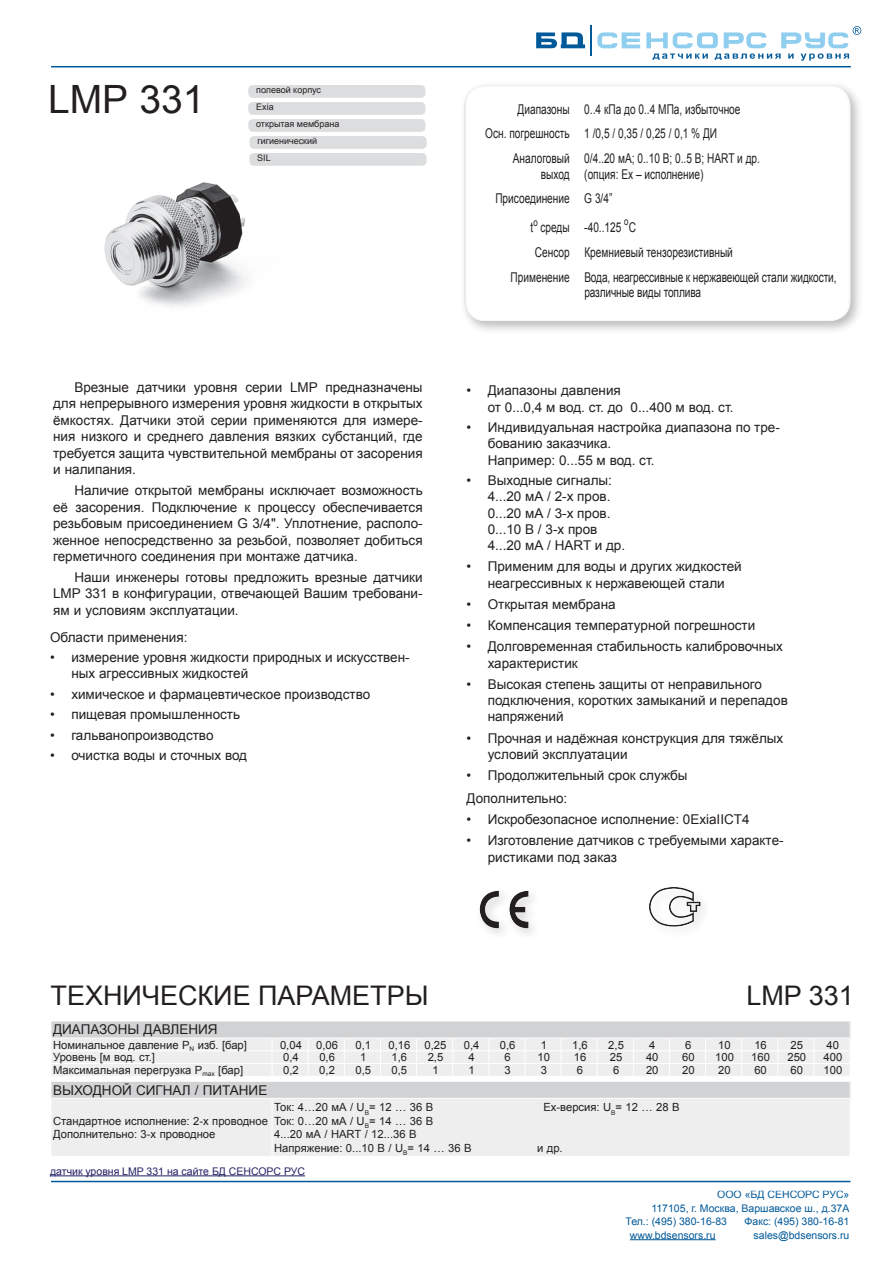
<style>
.page{position:relative;width:893px;height:1263px;background:#fff}
.page>*{position:absolute;margin:0;border:0;box-sizing:border-box;transform-origin:0 0}
.t1{font:39px "Arial";color:#231f20}
.t2{font:27px "Arial";color:#231f20}
.t3{font:13.5px/16.5px "Arial";color:#231f20}
.t4{font:13.5px/16.2px "Arial";color:#231f20;scale:.75 1}
.t5{font:11.25px/13.5px "Arial";color:#231f20}
.t6{font:10.5px "Arial";color:#005999}
.t7{font:10.5px "Arial";color:#222265}
.t8{font:10.5px "Arial";color:#231f20;scale:.75 1}
.t9{font:9px/17px "Arial";color:#231f20}
</style>
<div class="page">
<svg style="left:597px;top:32px;width:43px;height:16px"></svg>
<hr style="left:590px;top:25px;width:2px;height:31px;background:#005999">
<svg style="left:536px;top:32px;width:49px;height:16px"></svg>
<svg style="left:646px;top:26px;width:215px;height:35px"></svg>
<hr style="left:51px;top:66px;width:800px;height:1px;background:#005999">
<hr style="left:51px;top:1181px;width:799px;height:1px;background:#005999">
<hr style="left:630px;top:1239px;width:86px;height:1px;background:#005999">
<div style="left:460px;top:80px;width:404px;height:255px;background:#231f20;opacity:.3"></div>
<div style="left:464px;top:79px;width:390px;height:244px;background:#fff"></div>
<div style="left:248px;top:85px;width:177px;height:13px;background:#dcdddf;border-radius:4px"></div>
<div style="left:248px;top:102px;width:177px;height:13px;background:#dcdddf;border-radius:4px"></div>
<div style="left:248px;top:119px;width:177px;height:13px;background:#dcdddf;border-radius:4px"></div>
<div style="left:250px;top:136px;width:177px;height:13px;background:#dcdddf;border-radius:4px"></div>
<img style="left:479px;top:890px;width:54px;height:44px">
<img style="left:649px;top:888px;width:51px;height:39px">
<img style="left:104px;top:182px;width:144px;height:125px">
<div style="left:249px;top:153px;width:178px;height:13px;background:#dcdddf;border-radius:4px"></div>
<svg style="left:51px;top:1021px;width:800px;height:55px;background:#e6e7e8"></svg>
<div style="left:51px;top:1081px;width:799px;height:17px;background:#d1d2d4"></div>
<div style="left:52px;top:1099px;width:798px;height:57px;background:#eeeeef"></div>
<svg style="left:850px;top:1082px;width:1px;height:16px"></svg>
<hr style="left:51px;top:1081px;width:221px;height:1px;background:#fff">
<svg style="left:51px;top:1082px;width:1px;height:16px"></svg>
<hr style="left:272px;top:1081px;width:578px;height:1px;background:#fff">
<hr style="left:272px;top:1099px;width:1px;height:57px;background:#fff">
<hr style="left:50px;top:1175px;width:255px;height:1px;background:#222265">
<h1 class="t1" style="left:48px;top:74px;width:158px">LMP 331</h1>
<p class="t9" style="left:256px;top:82px;width:85px">полевой корпус<br>Exia<br>открытая мембрана гигиенический</p>
<p class="t9" style="left:257px;top:150px;width:15px">SIL</p>
<p class="t3" style="left:53px;top:379px;width:371px;text-align:justify;text-indent:21px">Врезные датчики уровня серии LMP предназначены для непрерывного измерения уровня жидкости в открытых ёмкостях. Датчики этой серии применяются для измере&shy;ния низкого и среднего давления вязких субстанций, где требуется защита чувствительной мембраны от засорения и налипания.</p>
<p class="t3" style="left:53px;top:482px;width:371px;text-align:justify;text-indent:21px">Наличие открытой мембраны исключает возможность её засорения. Подключение к процессу обеспечивается резьбовым присоединением G 3/4". Уплотнение, располо&shy;женное непосредственно за резьбой, позволяет добиться герметичного соединения при монтаже датчика.</p>
<p class="t3" style="left:53px;top:569px;width:371px;text-align:justify;text-indent:21px">Наши инженеры готовы предложить врезные датчики LMP 331 в конфигурации, отвечающей Вашим требовани&shy;ям и условиям эксплуатации.</p>
<p class="t3" style="left:50px;top:629px;width:139px">Области применения:</p>
<p class="t3" style="left:71px;top:649px;width:340px;text-indent:-21px">• измерение уровня жидкости природных и искусствен&shy;ных агрессивных жидкостей</p>
<p class="t3" style="left:50px;top:686px;width:322px">• химическое и фармацевтическое производство</p>
<p class="t3" style="left:50px;top:706px;width:192px">• пищевая промышленность</p>
<p class="t3" style="left:50px;top:727px;width:165px">• гальванопроизводство</p>
<p class="t3" style="left:50px;top:747px;width:199px">• очистка воды и сточных вод</p>
<p class="t4" style="left:518px;top:102px;width:299px">Диапазоны 0..4 кПа до 0..4 МПа, избыточное</p>
<p class="t4" style="left:485px;top:126px;width:311px">Осн. погрешность 1 /0,5 / 0,35 / 0,25 / 0,1 % ДИ</p>
<p class="t4" style="left:513px;top:150px;width:78px">Аналоговый</p>
<p class="t4" style="left:541px;top:166px;width:40px">выход</p>
<p class="t4" style="left:584px;top:150px;width:236px">0/4..20 мА; 0..10 В; 0..5 В; HART и др. (опция: Ex – исполнение)</p>
<p class="t4" style="left:530px;top:184px;width:123px;line-height:28.7px;text-indent:-35px">Присоединение G 3/4” t<sup>o</sup> среды -40..125</p>
<p class="t8" style="left:624px;top:214px;width:7px">о</p>
<p class="t4" style="left:629px;top:219px;width:11px">С</p>
<p class="t4" style="left:535px;top:244px;width:266px">Сенсор Кремниевый тензорезистивный</p>
<p class="t4" style="left:511px;top:269px;width:436px">Применение Вода, неагрессивные к нержавеющей стали жидкости,</p>
<p class="t4" style="left:584px;top:284px;width:157px">различные виды топлива</p>
<p class="t3" style="left:488px;top:382px;width:247px;text-indent:-21px">• Диапазоны давления<br>от 0...0,4 м вод. ст. до 0...400 м вод. ст.</p>
<p class="t3" style="left:488px;top:419px;width:294px;text-indent:-21px">• Индивидуальная настройка диапазона по тре&shy;бованию заказчика.<br>Например: 0...55 м вод. ст.</p>
<p class="t3" style="left:488px;top:472px;width:139px;text-indent:-21px">• Выходные сигналы:<br>4...20 мА / 2-х пров.<br>0...20 мА / 3-х пров.<br>0...10 В / 3-х пров<br>4...20 мА / HART и др.</p>
<p class="t3" style="left:466px;top:559px;width:277px;text-align:center">• Применим для воды и других жидкостей неагрессивных к нержавеющей стали</p>
<p class="t3" style="left:466px;top:596px;width:151px">• Открытая мембрана</p>
<p class="t3" style="left:466px;top:617px;width:290px">• Компенсация температурной погрешности</p>
<p class="t3" style="left:488px;top:639px;width:297px;text-indent:-21px">• Долговременная стабильность калибровочных характеристик</p>
<p class="t3" style="left:488px;top:676px;width:302px;text-indent:-21px">• Высокая степень защиты от неправильного подключения, коротких замыканий и перепадов напряжений</p>
<p class="t3" style="left:488px;top:730px;width:297px;text-indent:-21px">• Прочная и надёжная конструкция для тяжёлых условий эксплуатации</p>
<p class="t3" style="left:466px;top:764px;width:223px;line-height:22.5px">• Продолжительный срок службы<br>Дополнительно:</p>
<p class="t3" style="left:466px;top:811px;width:285px">• Искробезопасное исполнение: 0ExiaIICT4</p>
<p class="t3" style="left:488px;top:833px;width:297px;text-indent:-21px">• Изготовление датчиков с требуемыми характе&shy;ристиками под заказ</p>
<h2 class="t2" style="left:51px;top:977px;width:380px">ТЕХНИЧЕСКИЕ ПАРАМЕТРЫ</h2>
<h2 class="t2" style="left:746px;top:977px;width:109px">LMP 331</h2>
<p class="t3" style="left:53px;top:1021px;width:166px">ДИАПАЗОНЫ ДАВЛЕНИЯ</p>
<p class="t5" style="left:53px;top:1038px;width:195px">Номинальное давление P<sub>N</sub> изб. [бар]</p>
<p class="t5" style="left:280px;top:1038px;width:23px">0,04</p>
<p class="t5" style="left:316px;top:1038px;width:23px">0,06</p>
<p class="t5" style="left:355px;top:1038px;width:17px">0,1</p>
<p class="t5" style="left:388px;top:1038px;width:23px">0,16</p>
<p class="t5" style="left:425px;top:1038px;width:23px">0,25</p>
<p class="t5" style="left:464px;top:1038px;width:17px">0,4</p>
<p class="t5" style="left:500px;top:1038px;width:17px">0,6</p>
<p class="t5" style="left:541px;top:1038px;width:8px">1</p>
<p class="t5" style="left:572px;top:1038px;width:17px">1,6</p>
<p class="t5" style="left:608px;top:1038px;width:17px">2,5</p>
<p class="t5" style="left:649px;top:1038px;width:8px">4</p>
<p class="t5" style="left:685px;top:1038px;width:8px">6</p>
<p class="t5" style="left:718px;top:1038px;width:14px">10</p>
<p class="t5" style="left:754px;top:1038px;width:14px">16</p>
<p class="t5" style="left:790px;top:1038px;width:14px">25</p>
<p class="t5" style="left:827px;top:1038px;width:14px">40</p>
<p class="t5" style="left:53px;top:1051px;width:103px">Уровень [м вод. ст.]</p>
<p class="t5" style="left:283px;top:1051px;width:17px">0,4</p>
<p class="t5" style="left:319px;top:1051px;width:17px">0,6</p>
<p class="t5" style="left:360px;top:1051px;width:8px">1</p>
<p class="t5" style="left:392px;top:1051px;width:17px">1,6</p>
<p class="t5" style="left:428px;top:1051px;width:17px">2,5</p>
<p class="t5" style="left:468px;top:1051px;width:8px">4</p>
<p class="t5" style="left:505px;top:1051px;width:8px">6</p>
<p class="t5" style="left:538px;top:1051px;width:14px">10</p>
<p class="t5" style="left:574px;top:1051px;width:14px">16</p>
<p class="t5" style="left:610px;top:1051px;width:14px">25</p>
<p class="t5" style="left:646px;top:1051px;width:14px">40</p>
<p class="t5" style="left:682px;top:1051px;width:14px">60</p>
<p class="t5" style="left:715px;top:1051px;width:20px">100</p>
<p class="t5" style="left:751px;top:1051px;width:20px">160</p>
<p class="t5" style="left:787px;top:1051px;width:20px">250</p>
<p class="t5" style="left:823px;top:1051px;width:20px">400</p>
<p class="t5" style="left:53px;top:1063px;width:192px">Максимальная перегрузка P<sub>max</sub> [бар]</p>
<p class="t5" style="left:283px;top:1063px;width:17px">0,2</p>
<p class="t5" style="left:319px;top:1063px;width:17px">0,2</p>
<p class="t5" style="left:355px;top:1063px;width:17px">0,5</p>
<p class="t5" style="left:392px;top:1063px;width:17px">0,5</p>
<p class="t5" style="left:432px;top:1063px;width:8px">1</p>
<p class="t5" style="left:468px;top:1063px;width:8px">1</p>
<p class="t5" style="left:505px;top:1063px;width:8px">3</p>
<p class="t5" style="left:541px;top:1063px;width:8px">3</p>
<p class="t5" style="left:577px;top:1063px;width:8px">6</p>
<p class="t5" style="left:613px;top:1063px;width:8px">6</p>
<p class="t5" style="left:646px;top:1063px;width:14px">20</p>
<p class="t5" style="left:682px;top:1063px;width:14px">20</p>
<p class="t5" style="left:718px;top:1063px;width:14px">20</p>
<p class="t5" style="left:754px;top:1063px;width:14px">60</p>
<p class="t5" style="left:790px;top:1063px;width:14px">60</p>
<p class="t5" style="left:823px;top:1063px;width:20px">100</p>
<p class="t3" style="left:53px;top:1082px;width:216px">ВЫХОДНОЙ СИГНАЛ / ПИТАНИЕ</p>
<p class="t5" style="left:53px;top:1114px;width:216px">Стандартное исполнение: 2-х проводное<br>Дополнительно: 3-х проводное</p>
<p class="t5" style="left:274px;top:1100px;width:161px">Ток: 4…20 мА / U<sub>B</sub>= 12 … 36 В</p>
<p class="t5" style="left:543px;top:1100px;width:138px">Ex-версия: U<sub>B</sub>= 12 … 28 В</p>
<p class="t5" style="left:274px;top:1114px;width:199px">Ток: 0…20 мА / U<sub>B</sub>= 14 … 36 В<br>4...20 мА / HART / 12...36 В<br>Напряжение: 0...10 В / U<sub>B</sub>= 14 … 36 В</p>
<p class="t5" style="left:537px;top:1141px;width:27px">и др.</p>
<p class="t7" style="left:50px;top:1164px;width:256px">датчик уровня LMP 331 на сайте БД СЕНСОРС РУС</p>
<p class="t6" style="left:717px;top:1187px;width:134px">ООО «БД СЕНСОРС РУС»</p>
<p class="t6" style="left:651px;top:1201px;width:200px">117105, г. Москва, Варшавское ш., д.37А</p>
<p class="t6" style="left:625px;top:1214px;width:103px">Тел.: (495) 380-16-83</p>
<p class="t6" style="left:744px;top:1214px;width:106px">Факс: (495) 380-16-81</p>
<p class="t6" style="left:630px;top:1228px;width:87px">www.bdsensors.ru</p>
<p class="t6" style="left:754px;top:1228px;width:97px">sales@bdsensors.ru</p>
</div>
